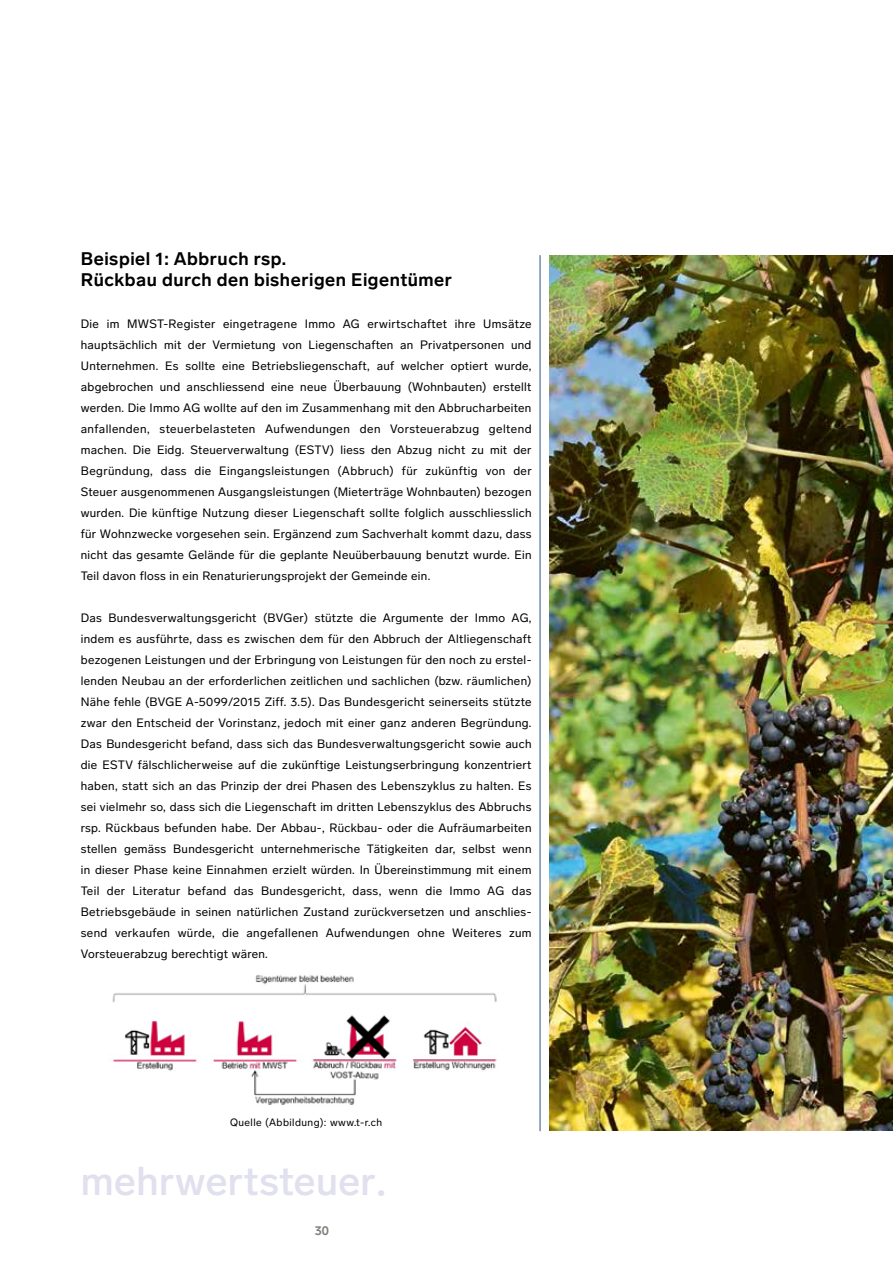
<style>
.page{position:relative;width:893px;height:1263px;background:#fff}
.page>*{position:absolute;margin:0;border:0;box-sizing:border-box;transform-origin:0 0}
.t1{font:500 39.75px "Lab Grotesque";letter-spacing:.01em;color:#e0e0ee}
.t2{font:700 18px/21px "Lab Grotesque";letter-spacing:.03em;color:#000}
.t3{font:700 12.75px "Lab Grotesque";color:#81807a;scale:.95 1}
.t4{font:12px/21px "Lab Grotesque";letter-spacing:.025em;color:#000;text-align:justify}
.t5{font:10.5px "Lab Grotesque";letter-spacing:.04em;color:#000}
</style>
<div class="page">
<img style="left:549px;top:256px;width:343px;height:874px">
<hr style="left:540px;top:255px;width:1px;height:876px;background:#2a5089">
<img style="left:112px;top:975px;width:385px;height:130px">
<h2 class="t2" style="left:81px;top:249px;width:373px">Beispiel 1: Abbruch rsp.<br>Rückbau durch den bisherigen Eigentümer</h2>
<p class="t4" style="left:81px;top:314px;width:452px">Die im MWST-Register eingetragene Immo AG erwirtschaftet ihre Umsätze hauptsächlich mit der Vermietung von Liegenschaften an Privatpersonen und Unternehmen. Es sollte eine Betriebsliegenschaft, auf welcher optiert wurde, abgebrochen und anschliessend eine neue Überbauung (Wohnbauten) erstellt werden. Die Immo AG wollte auf den im Zusammenhang mit den Abbrucharbeiten anfallenden, steuerbelasteten Aufwendungen den Vorsteuerabzug geltend machen. Die Eidg. Steuerverwaltung (ESTV) liess den Abzug nicht zu mit der Begründung, dass die Eingangsleistungen (Abbruch) für zukünftig von der Steuer ausgenommenen Ausgangsleistungen (Mieterträge Wohnbauten) bezogen wurden. Die künftige Nutzung dieser Liegenschaft sollte folglich ausschliesslich für Wohnzwecke vorgesehen sein. Ergänzend zum Sachverhalt kommt dazu, dass nicht das gesamte Gelände für die geplante Neuüberbauung benutzt wurde. Ein Teil davon floss in ein Renaturierungsprojekt der Gemeinde ein.</p>
<p class="t4" style="left:81px;top:608px;width:452px">Das Bundesverwaltungsgericht (BVGer) stützte die Argumente der Immo AG, indem es ausführte, dass es zwischen dem für den Abbruch der Altliegenschaft bezogenen Leistungen und der Erbringung von Leistungen für den noch zu erstel&shy;lenden Neubau an der erforderlichen zeitlichen und sachlichen (bzw. räumlichen)<br>Nähe fehle (BVGE A-5099/2015 Ziff. 3.5). Das Bundesgericht seinerseits stützte zwar den Entscheid der Vorinstanz, jedoch mit einer ganz anderen Begründung.<br>Das Bundesgericht befand, dass sich das Bundesverwaltungsgericht sowie auch die ESTV fälschlicherweise auf die zukünftige Leistungserbringung konzentriert haben, statt sich an das Prinzip der drei Phasen des Lebenszyklus zu halten. Es sei vielmehr so, dass sich die Liegenschaft im dritten Lebenszyklus des Abbruchs rsp. Rückbaus befunden habe. Der Abbau-, Rückbau- oder die Aufräumarbeiten stellen gemäss Bundesgericht unternehmerische Tätigkeiten dar, selbst wenn in dieser Phase keine Einnahmen erzielt würden. In Übereinstimmung mit einem Teil der Literatur befand das Bundesgericht, dass, wenn die Immo AG das Betriebsgebäude in seinen natürlichen Zustand zurückversetzen und anschlies&shy;send verkaufen würde, die angefallenen Aufwendungen ohne Weiteres zum Vorsteuerabzug berechtigt wären.</p>
<p class="t5" style="left:230px;top:1116px;width:154px">Quelle (Abbildung): www.t-r.ch</p>
<h1 class="t1" style="left:81px;top:1157px;width:307px">mehrwertsteuer·</h1>
<p class="t3" style="left:315px;top:1223px;width:16px">30</p>
</div>
